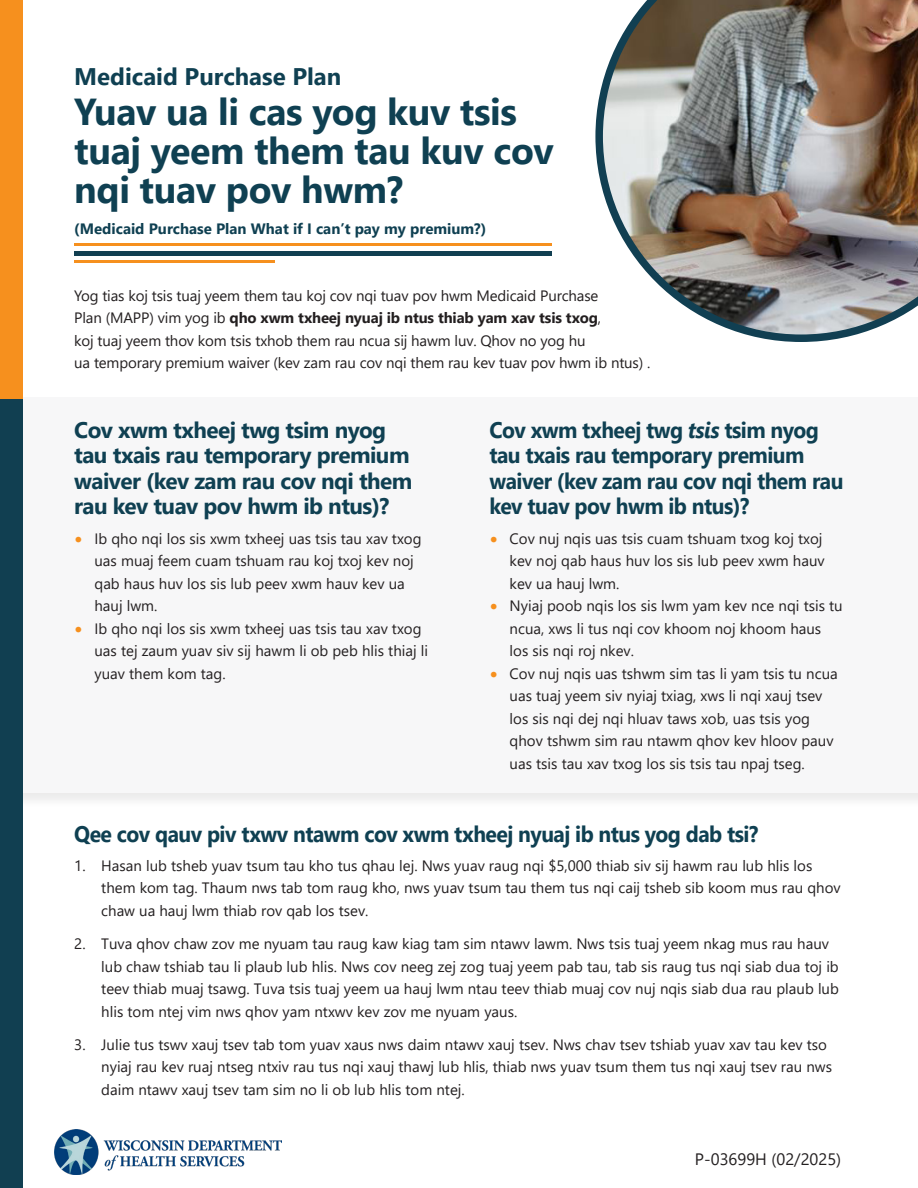
<style>
.page{position:relative;width:918px;height:1188px;background:#fff}
.page>*{position:absolute;margin:0;border:0;box-sizing:border-box;transform-origin:0 0}
.Heading_1{font:700 37.5px/39px "Segoe UI";letter-spacing:-.01em;color:#0f4052}
.Heading_2{font:700 24px "Segoe UI";color:#0f4052}
.Heading_2-2{font:700 22.5px/25.5px "Segoe UI";letter-spacing:-.025em;color:#0f4052;scale:.94 1}
.Heading_2-3{font:700 22.5px/25.5px "Segoe UI";letter-spacing:-.025em;color:#0f4052}
.Body_Text{font:16.5px "Segoe UI";color:#231f20}
.Body_Text-2{font:15px/22.5px "Segoe UI";color:#231f20}
.Heading_1-2{font:700 15px "Segoe UI";color:#0f4052}
.s1{font-weight:700}
.s2{font-family:"Lato";color:#f6901e}
.s3{font-style:italic}
</style>
<div class="page">
<div style="left:0;top:396px;width:918px;height:412px;background:#f3f3f3"></div>
<div style="left:0;top:397px;width:918px;height:396px;background:#f7f7f8"></div>
<hr style="left:74px;top:260px;width:201px;height:3px;background:#f6901e">
<hr style="left:74px;top:251px;width:478px;height:4px;background:#113f51">
<hr style="left:74px;top:243px;width:478px;height:3px;background:#f6901e">
<div style="left:0;top:399px;width:23px;height:789px;background:#113f51"></div>
<div style="left:0;top:0;width:23px;height:399px;background:#f6901e"></div>
<img style="left:54px;top:1130px;width:228px;height:44px">
<img style="left:595px;top:0;width:323px;height:342px">
<p class="Heading_2" style="left:74px;top:54px;width:269px">Medicaid Purchase Plan</p>
<p class="Heading_1" style="left:74px;top:89px;width:481px">Yuav ua li cas yog kuv tsis tuaj yeem them tau kuv cov nqi tuav pov hwm?</p>
<p class="Heading_1-2" style="left:74px;top:214px;width:414px">(Medicaid Purchase Plan What if I can’t pay my premium?)</p>
<p class="Body_Text-2" style="left:74px;top:283px;width:578px">Yog tias koj tsis tuaj yeem them tau koj cov nqi tuav pov hwm Medicaid Purchase<br>Plan (MAPP) vim yog ib <span class="s1">qho xwm txheej nyuaj ib ntus thiab yam xav tsis txog</span>,<br>koj tuaj yeem thov kom tsis txhob them rau ncua sij hawm luv. Qhov no yog hu<br>ua temporary premium waiver (kev zam rau cov nqi them rau kev tuav pov hwm ib ntus) .</p>
<p class="Heading_2-3" style="left:74px;top:415px;width:340px">Cov xwm txheej twg tsim nyog tau txais rau temporary premium waiver (kev zam rau cov nqi them rau kev tuav pov hwm ib ntus)?</p>
<p class="Body_Text-2" style="left:94px;top:526px;width:329px;text-indent:-20px"><span class="s2">•</span> Ib qho nqi los sis xwm txheej uas tsis tau xav txog uas muaj feem cuam tshuam rau koj txoj kev noj qab haus huv los sis lub peev xwm hauv kev ua hauj lwm.</p>
<p class="Body_Text-2" style="left:94px;top:616px;width:335px;text-indent:-20px"><span class="s2">•</span> Ib qho nqi los sis xwm txheej uas tsis tau xav txog uas tej zaum yuav siv sij hawm li ob peb hlis thiaj li yuav them kom tag.</p>
<p class="Heading_2-2" style="left:489px;top:415px;width:378px">Cov xwm txheej twg <span class="s3">tsis</span> tsim nyog tau txais rau temporary premium waiver (kev zam rau cov nqi them rau kev tuav pov hwm ib ntus)?</p>
<p class="Body_Text-2" style="left:510px;top:526px;width:317px;text-indent:-20px"><span class="s2">•</span> Cov nuj nqis uas tsis cuam tshuam txog koj txoj kev noj qab haus huv los sis lub peev xwm hauv kev ua hauj lwm.</p>
<p class="Body_Text-2" style="left:510px;top:593px;width:335px;text-indent:-20px"><span class="s2">•</span> Nyiaj poob nqis los sis lwm yam kev nce nqi tsis tu ncua, xws li tus nqi cov khoom noj khoom haus los sis nqi roj nkev.</p>
<p class="Body_Text-2" style="left:510px;top:661px;width:330px;text-indent:-20px"><span class="s2">•</span> Cov nuj nqis uas tshwm sim tas li yam tsis tu ncua uas tuaj yeem siv nyiaj txiag, xws li nqi xauj tsev los sis nqi dej nqi hluav taws xob, uas tsis yog qhov tshwm sim rau ntawm qhov kev hloov pauv uas tsis tau xav txog los sis tsis tau npaj tseg.</p>
<p class="Heading_2-2" style="left:74px;top:819px;width:729px">Qee cov qauv piv txwv ntawm cov xwm txheej nyuaj ib ntus yog dab tsi?</p>
<p class="Body_Text-2" style="left:101px;top:853px;width:741px;text-indent:-27px">1. Hasan lub tsheb yuav tsum tau kho tus qhau lej. Nws yuav raug nqi $5,000 thiab siv sij hawm rau lub hlis los them kom tag. Thaum nws tab tom raug kho, nws yuav tsum tau them tus nqi caij tsheb sib koom mus rau qhov chaw ua hauj lwm thiab rov qab los tsev.</p>
<p class="Body_Text-2" style="left:101px;top:931px;width:739px;text-indent:-27px">2. Tuva qhov chaw zov me nyuam tau raug kaw kiag tam sim ntawv lawm. Nws tsis tuaj yeem nkag mus rau hauv lub chaw tshiab tau li plaub lub hlis. Nws cov neeg zej zog tuaj yeem pab tau, tab sis raug tus nqi siab dua toj ib teev thiab muaj tsawg. Tuva tsis tuaj yeem ua hauj lwm ntau teev thiab muaj cov nuj nqis siab dua rau plaub lub hlis tom ntej vim nws qhov yam ntxwv kev zov me nyuam yaus.</p>
<p class="Body_Text-2" style="left:101px;top:1032px;width:732px;text-indent:-27px">3. Julie tus tswv xauj tsev tab tom yuav xaus nws daim ntawv xauj tsev. Nws chav tsev tshiab yuav xav tau kev tso nyiaj rau kev ruaj ntseg ntxiv rau tus nqi xauj thawj lub hlis, thiab nws yuav tsum them tus nqi xauj tsev rau nws daim ntawv xauj tsev tam sim no li ob lub hlis tom ntej.</p>
<p class="Body_Text" style="left:695px;top:1143px;width:148px">P-03699H (02/2025)</p>
</div>
